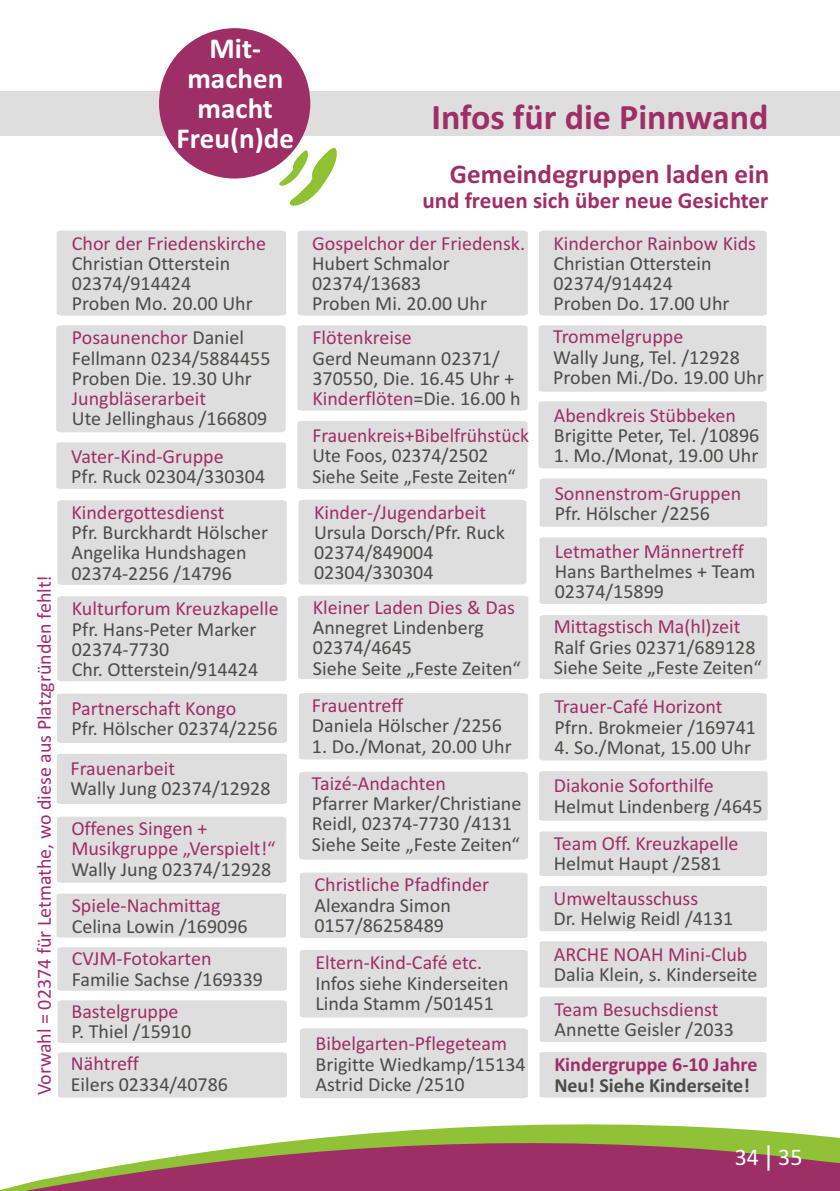
<style>
.page{position:relative;width:840px;height:1191px;background:#fff}
.page>*{position:absolute;margin:0;border:0;box-sizing:border-box;transform-origin:0 0}
.t1{font:700 36px "Calibri";color:#9e2e66}
.t2{font:700 29px/30px "Calibri";color:#fff;text-align:center}
.t3{font:700 27px "Calibri";color:#9e2e66}
.t4{font:24px "Calibri";color:#fff}
.t5{font:700 23px "Calibri";color:#9e2e66}
.t6{font:20px/20.2px "Calibri";color:#4d4a47}
.t7{font:20px/20.2px "Calibri";color:#9e2e66}
.t8{font:20px "Calibri";color:#a12b73}
.t9{font:700 20px "Calibri";color:#9e2e66}
.t10{font:700 20px "Calibri";color:#4d4a47}
.s1{color:#9e2e66}
.s2{font-family:"Arial";font-size:27px}
</style>
<div class="page">
<div style="left:0;top:91px;width:839px;height:45px;background:#dedede"></div>
<svg style="left:376px;top:1124px;width:414px;height:9px;fill:#8fc236"></svg>
<svg style="left:0;top:1133px;width:839px;height:58px;fill:#9e2e66"></svg>
<div style="left:300px;top:950px;width:227px;height:67px;background:#dedede"></div>
<div style="left:57px;top:230px;width:229px;height:85px;background:#dedede"></div>
<div style="left:56px;top:893px;width:230px;height:44px;background:#dedede"></div>
<div style="left:539px;top:693px;width:227px;height:67px;background:#dedede"></div>
<div style="left:300px;top:1028px;width:227px;height:70px;background:#dedede"></div>
<div style="left:56px;top:325px;width:229px;height:107px;background:#dedede"></div>
<div style="left:538px;top:401px;width:228px;height:67px;background:#dedede"></div>
<div style="left:57px;top:816px;width:229px;height:66px;background:#dedede"></div>
<div style="left:56px;top:442px;width:230px;height:47px;background:#dedede"></div>
<div style="left:57px;top:500px;width:230px;height:85px;background:#dedede"></div>
<div style="left:57px;top:596px;width:229px;height:85px;background:#dedede"></div>
<div style="left:297px;top:231px;width:230px;height:85px;background:#dedede"></div>
<div style="left:539px;top:886px;width:227px;height:45px;background:#dedede"></div>
<div style="left:539px;top:831px;width:227px;height:45px;background:#dedede"></div>
<div style="left:540px;top:478px;width:226px;height:49px;background:#dedede"></div>
<div style="left:58px;top:1052px;width:229px;height:45px;background:#dedede"></div>
<div style="left:58px;top:1000px;width:229px;height:43px;background:#dedede"></div>
<div style="left:539px;top:941px;width:227px;height:46px;background:#dedede"></div>
<div style="left:57px;top:947px;width:230px;height:43px;background:#dedede"></div>
<div style="left:57px;top:754px;width:230px;height:50px;background:#dedede"></div>
<div style="left:540px;top:996px;width:226px;height:46px;background:#dedede"></div>
<div style="left:539px;top:1052px;width:227px;height:45px;background:#dedede"></div>
<div style="left:539px;top:771px;width:228px;height:49px;background:#dedede"></div>
<div style="left:297px;top:325px;width:230px;height:85px;background:#dedede"></div>
<div style="left:57px;top:693px;width:230px;height:50px;background:#dedede"></div>
<div style="left:298px;top:596px;width:230px;height:83px;background:#dedede"></div>
<div style="left:297px;top:421px;width:230px;height:68px;background:#dedede"></div>
<div style="left:539px;top:537px;width:227px;height:67px;background:#dedede"></div>
<div style="left:539px;top:231px;width:227px;height:85px;background:#dedede"></div>
<div style="left:538px;top:325px;width:228px;height:67px;background:#dedede"></div>
<div style="left:299px;top:693px;width:228px;height:66px;background:#dedede"></div>
<div style="left:539px;top:615px;width:228px;height:64px;background:#dedede"></div>
<div style="left:299px;top:772px;width:228px;height:87px;background:#dedede"></div>
<div style="left:300px;top:872px;width:227px;height:66px;background:#dedede"></div>
<div style="left:298px;top:500px;width:228px;height:84px;background:#dedede"></div>
<div style="left:159px;top:28px;width:151px;height:150px;background:#9e2e66;border-radius:50%"></div>
<svg style="left:279px;top:141px;width:58px;height:65px"></svg>
<h2 class="t2" style="left:176px;top:36px;width:119px">Mit&shy;machen macht<br>Freu(n)de</h2>
<p class="t8" style="left:36px;top:1095px;width:522px;rotate:-90deg">Vorwahl = 02374 für Letmathe, wo diese aus Platzgründen fehlt!</p>
<p class="t7" style="left:72px;top:234px;width:195px">Chor der Friedenskirche</p>
<p class="t6" style="left:72px;top:255px;width:182px">Christian Otterstein<br>02374/914424<br>Proben Mo. 20.00 Uhr</p>
<p class="t6" style="left:72px;top:329px;width:200px"><span class="s1">Posaunenchor</span> Daniel<br>Fellmann 0234/5884455<br>Proben Die. 19.30 Uhr</p>
<p class="t6" style="left:72px;top:410px;width:197px">Ute Jellinghaus /166809</p>
<p class="t7" style="left:72px;top:390px;width:136px">Jungbläserarbeit</p>
<p class="t7" style="left:71px;top:447px;width:154px">Vater-Kind-Gruppe</p>
<p class="t6" style="left:71px;top:468px;width:195px">Pfr. Ruck 02304/330304</p>
<p class="t7" style="left:71px;top:504px;width:154px">Kindergottesdienst</p>
<p class="t6" style="left:71px;top:524px;width:198px">Pfr. Burckhardt Hölscher<br>Angelika Hundshagen<br>02374-2256 /14796</p>
<p class="t7" style="left:72px;top:600px;width:208px">Kulturforum Kreuzkapelle</p>
<p class="t6" style="left:72px;top:620px;width:188px">Pfr. Hans-Peter Marker<br>02374-7730<br>Chr. Otterstein/914424</p>
<p class="t7" style="left:71px;top:699px;width:166px">Partnerschaft Kongo</p>
<p class="t6" style="left:71px;top:719px;width:207px">Pfr. Hölscher 02374/2256</p>
<p class="t7" style="left:70px;top:760px;width:106px">Frauenarbeit</p>
<p class="t6" style="left:70px;top:780px;width:201px">Wally Jung 02374/12928</p>
<p class="t7" style="left:71px;top:820px;width:206px">Offenes Singen +<br>Musikgruppe „Verspielt!“</p>
<p class="t6" style="left:71px;top:860px;width:201px">Wally Jung 02374/12928</p>
<p class="t7" style="left:72px;top:897px;width:150px">Spiele-Nachmittag</p>
<p class="t6" style="left:72px;top:917px;width:177px">Celina Lowin /169096</p>
<p class="t7" style="left:72px;top:950px;width:141px">CVJM-Fotokarten</p>
<p class="t6" style="left:72px;top:970px;width:193px">Familie Sachse /169339</p>
<p class="t7" style="left:71px;top:1002px;width:108px">Bastelgruppe</p>
<p class="t6" style="left:71px;top:1022px;width:121px">P. Thiel /15910</p>
<p class="t7" style="left:71px;top:1055px;width:69px">Nähtreff</p>
<p class="t6" style="left:71px;top:1075px;width:158px">Eilers 02334/40786</p>
<h1 class="t1" style="left:431px;top:102px;width:338px">Infos für die Pinnwand</h1>
<h3 class="t3" style="left:449px;top:163px;width:321px">Gemeindegruppen laden ein</h3>
<p class="t5" style="left:422px;top:190px;width:347px">und freuen sich über neue Gesichter</p>
<p class="t7" style="left:312px;top:234px;width:214px">Gospelchor der Friedensk.</p>
<p class="t6" style="left:312px;top:255px;width:176px">Hubert Schmalor<br>02374/13683<br>Proben Mi. 20.00 Uhr</p>
<p class="t7" style="left:312px;top:329px;width:101px">Flötenkreise</p>
<p class="t6" style="left:312px;top:349px;width:210px">Gerd Neumann 02371/<br>370550, Die. 16.45 Uhr +<br><span class="s1">Kinderflöten</span>=Die. 16.00 h</p>
<p class="t7" style="left:312px;top:427px;width:218px">Frauenkreis+Bibelfrühstück</p>
<p class="t6" style="left:312px;top:447px;width:204px">Ute Foos, 02374/2502<br>Siehe Seite „Feste Zeiten“</p>
<p class="t7" style="left:314px;top:503px;width:173px">Kinder-/Jugendarbeit</p>
<p class="t6" style="left:314px;top:524px;width:192px">Ursula Dorsch/Pfr. Ruck<br>02374/849004<br>02304/330304</p>
<p class="t7" style="left:313px;top:598px;width:204px">Kleiner Laden Dies &amp; Das</p>
<p class="t6" style="left:313px;top:619px;width:209px">Annegret Lindenberg<br>02374/4645<br>Siehe Seite „Feste Zeiten“</p>
<p class="t7" style="left:312px;top:697px;width:93px">Frauentreff</p>
<p class="t6" style="left:312px;top:717px;width:191px">Daniela Hölscher /2256</p>
<p class="t6" style="left:312px;top:737px;width:201px">1. Do./Monat, 20.00 Uhr</p>
<p class="t7" style="left:312px;top:775px;width:135px">Taizé-Andachten</p>
<p class="t6" style="left:312px;top:795px;width:211px">Pfarrer Marker/Christiane<br>Reidl, 02374-7730 /4131<br>Siehe Seite „Feste Zeiten“</p>
<p class="t7" style="left:314px;top:876px;width:176px">Christliche Pfadfinder</p>
<p class="t6" style="left:314px;top:896px;width:138px">Alexandra Simon<br>0157/86258489</p>
<p class="t7" style="left:315px;top:954px;width:168px">Eltern-Kind-Café etc.</p>
<p class="t6" style="left:315px;top:974px;width:195px">Infos siehe Kinderseiten<br>Linda Stamm /501451</p>
<p class="t7" style="left:315px;top:1035px;width:193px">Bibelgarten-Pflegeteam</p>
<p class="t6" style="left:315px;top:1055px;width:211px">Brigitte Wiedkamp/15134<br>Astrid Dicke /2510</p>
<p class="t7" style="left:553px;top:234px;width:204px">Kinderchor Rainbow Kids</p>
<p class="t6" style="left:553px;top:255px;width:177px">Christian Otterstein<br>02374/914424<br>Proben Do. 17.00 Uhr</p>
<p class="t7" style="left:553px;top:328px;width:132px">Trommelgruppe</p>
<p class="t6" style="left:553px;top:348px;width:212px">Wally Jung, Tel. /12928<br>Proben Mi./Do. 19.00 Uhr</p>
<p class="t7" style="left:553px;top:406px;width:184px">Abendkreis Stübbeken</p>
<p class="t6" style="left:553px;top:427px;width:207px">Brigitte Peter, Tel. /10896</p>
<p class="t6" style="left:553px;top:447px;width:206px">1. Mo./Monat, 19.00 Uhr</p>
<p class="t7" style="left:554px;top:484px;width:188px">Sonnenstrom-Gruppen</p>
<p class="t6" style="left:554px;top:505px;width:157px">Pfr. Hölscher /2256</p>
<p class="t7" style="left:554px;top:542px;width:190px">Letmather Männertreff</p>
<p class="t6" style="left:554px;top:562px;width:202px">Hans Barthelmes + Team<br>02374/15899</p>
<p class="t7" style="left:553px;top:618px;width:188px">Mittagstisch Ma(hl)zeit</p>
<p class="t6" style="left:553px;top:638px;width:209px">Ralf Gries 02371/689128<br>Siehe Seite „Feste Zeiten“</p>
<p class="t7" style="left:554px;top:698px;width:170px">Trauer-Café Horizont</p>
<p class="t6" style="left:554px;top:718px;width:203px">Pfrn. Brokmeier /169741</p>
<p class="t6" style="left:554px;top:738px;width:198px">4. So./Monat, 15.00 Uhr</p>
<p class="t7" style="left:553px;top:777px;width:161px">Diakonie Soforthilfe</p>
<p class="t6" style="left:553px;top:797px;width:210px">Helmut Lindenberg /4645</p>
<p class="t7" style="left:553px;top:834px;width:186px">Team Off. Kreuzkapelle</p>
<p class="t6" style="left:553px;top:854px;width:169px">Helmut Haupt /2581</p>
<p class="t7" style="left:553px;top:890px;width:146px">Umweltausschuss</p>
<p class="t6" style="left:553px;top:910px;width:181px">Dr. Helwig Reidl /4131</p>
<p class="t7" style="left:553px;top:945px;width:195px">ARCHE NOAH Mini-Club</p>
<p class="t6" style="left:553px;top:965px;width:205px">Dalia Klein, s. Kinderseite</p>
<p class="t7" style="left:554px;top:1000px;width:165px">Team Besuchsdienst</p>
<p class="t6" style="left:554px;top:1021px;width:181px">Annette Geisler /2033</p>
<p class="t9" style="left:554px;top:1056px;width:204px">Kindergruppe 6-10 Jahre</p>
<p class="t10" style="left:554px;top:1076px;width:197px">Neu! Siehe Kinderseite!</p>
<p class="t4" style="left:734px;top:1146px;width:69px">34 <span class="s2">|</span> 35</p>
</div>
